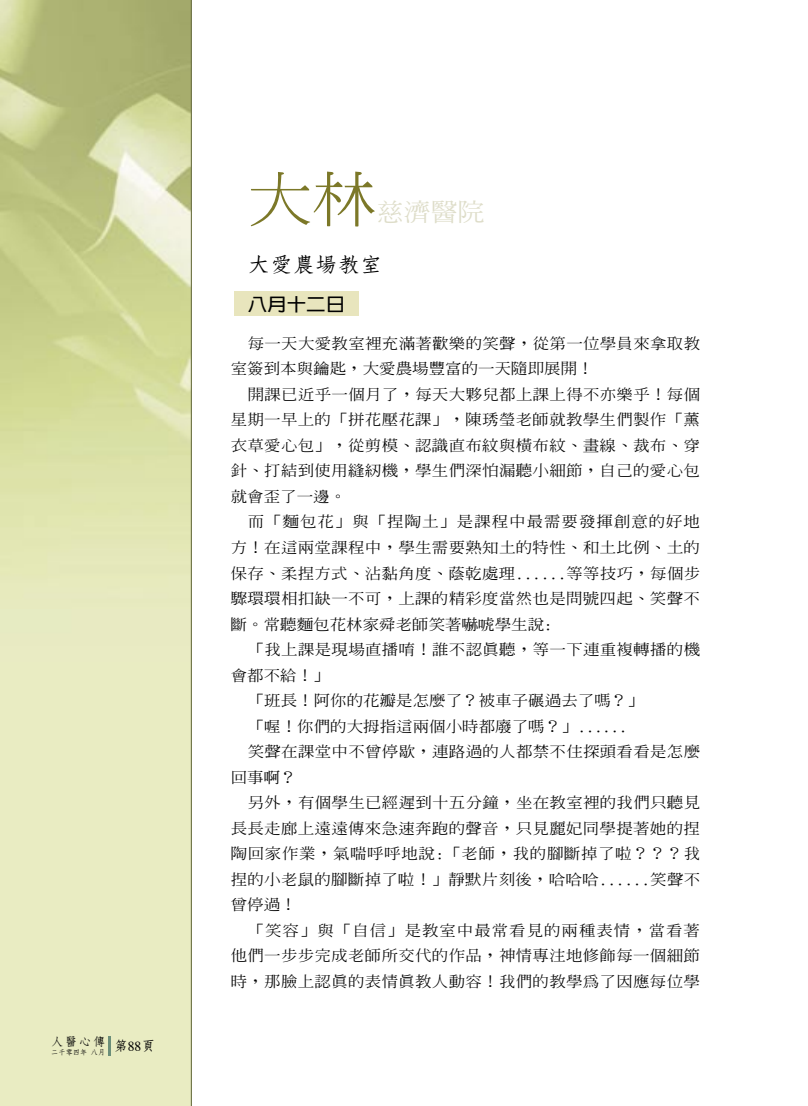
<style>
.page{position:relative;width:808px;height:1106px;background:#fff}
.page>*{position:absolute;margin:0;border:0;box-sizing:border-box;transform-origin:0 0}
.t1{font:300 58.05px "Inn Ming";color:#7c7828;scale:1.11 1}
.t2{font:500 24.3px "Inn Ming";color:#deddc9;scale:1.11 1}
.t3{font:700 20.25px "Nan Sung";color:#000;scale:1.11 1}
.t4{font:700 17.55px "New Gothic";color:#000;scale:1.11 1}
.t5{font:500 14.85px/25.5px "Inn Ming";letter-spacing:.015em;color:#000;text-align:justify;scale:1.11 1}
.t6{font:500 14.85px "Inn Ming";letter-spacing:.035em;color:#000;scale:1.11 1}
.t7{font:500 14.85px "Inn Ming";letter-spacing:.055em;color:#000;scale:1.11 1}
.t8{font:700 11.7px "Nan Sung";color:#000;scale:1.05 1}
.t9{font:700 7.2px "Nan Sung";color:#000}
</style>
<div class="page">
<div style="left:0;top:661px;width:191px;height:445px;background:#e9ecc2"></div>
<img style="left:0;top:0;width:191px;height:661px">
<svg style="left:191px;top:0;width:1px;height:1106px"></svg>
<div style="left:234px;top:291px;width:124px;height:25px;background:#e8e5bd"></div>
<svg style="left:109px;top:1036px;width:2px;height:19px"></svg>
<p class="t8" style="left:51px;top:1035px;width:53px">人醫心傳</p>
<p class="t9" style="left:51px;top:1048px;width:105px">二千零四年 八月 <sup>第</sup><sup>88</sup><sup>頁</sup></p>
<h1 class="t1" style="left:248px;top:170px;width:118px">大林</h1>
<h2 class="t2" style="left:377px;top:200px;width:99px">慈濟醫院</h2>
<h3 class="t3" style="left:248px;top:254px;width:123px">大愛農場教室</h3>
<p class="t4" style="left:248px;top:296px;width:89px">八月十二日</p>
<p class="t5" style="left:231px;top:330px;width:424px;text-indent:17px">每一天大愛教室裡充滿著歡樂的笑聲，從第一位學員來拿取教室簽到本與鑰匙，大愛農場豐富的一天隨即展開！</p>
<p class="t5" style="left:231px;top:381px;width:424px;text-indent:17px">開課已近乎一個月了，每天大夥兒都上課上得不亦樂乎！每個星期一早上的「拼花壓花課」，陳琇瑩老師就教學生們製作「薰衣草愛心包」，從剪模、認識直布紋與橫布紋、畫線、裁布、穿針、打結到使用縫紉機，學生們深怕漏聽小細節，自己的愛心包就會歪了一邊。</p>
<p class="t5" style="left:231px;top:509px;width:424px;text-indent:17px">而「麵包花」與「捏陶土」是課程中最需要發揮創意的好地方！在這兩堂課程中，學生需要熟知土的特性、和土比例、土的保存、柔捏方式、沾黏角度、蔭乾處理......等等技巧，每個步驟環環相扣缺一不可，上課的精彩度當然也是問號四起、笑聲不斷。常聽麵包花林家舜老師笑著嚇唬學生說:</p>
<p class="t5" style="left:248px;top:636px;width:409px">「我上課是現場直播唷！誰不認真聽，等一下連重複轉播的機</p>
<p class="t5" style="left:231px;top:662px;width:91px">會都不給！」</p>
<p class="t5" style="left:248px;top:687px;width:358px">「班長！阿你的花瓣是怎麼了？被車子碾過去了嗎？」</p>
<p class="t5" style="left:248px;top:713px;width:343px">「喔！你們的大拇指這兩個小時都廢了嗎？」......</p>
<p class="t5" style="left:248px;top:738px;width:409px">笑聲在課堂中不曾停歇，連路過的人都禁不住探頭看看是怎麼</p>
<p class="t5" style="left:231px;top:764px;width:61px">回事啊？</p>
<p class="t5" style="left:248px;top:789px;width:409px">另外，有個學生已經遲到十五分鐘，坐在教室裡的我們只聽見</p>
<p class="t5" style="left:231px;top:815px;width:424px">長長走廊上遠遠傳來急速奔跑的聲音，只見麗妃同學提著她的捏</p>
<p class="t6" style="left:231px;top:846px;width:424px">陶回家作業，氣喘呼呼地說:「老師，我的腳斷掉了啦？？？我</p>
<p class="t5" style="left:231px;top:866px;width:424px">捏的小老鼠的腳斷掉了啦！」靜默片刻後，哈哈哈......笑聲不</p>
<p class="t5" style="left:231px;top:892px;width:61px">曾停過！</p>
<p class="t7" style="left:248px;top:922px;width:409px">「笑容」與「自信」是教室中最常看見的兩種表情，當看著</p>
<p class="t5" style="left:231px;top:943px;width:424px">他們一步步完成老師所交代的作品，神情專注地修飾每一個細節</p>
<p class="t5" style="left:231px;top:968px;width:424px">時，那臉上認真的表情真教人動容！我們的教學為了因應每位學</p>
</div>
